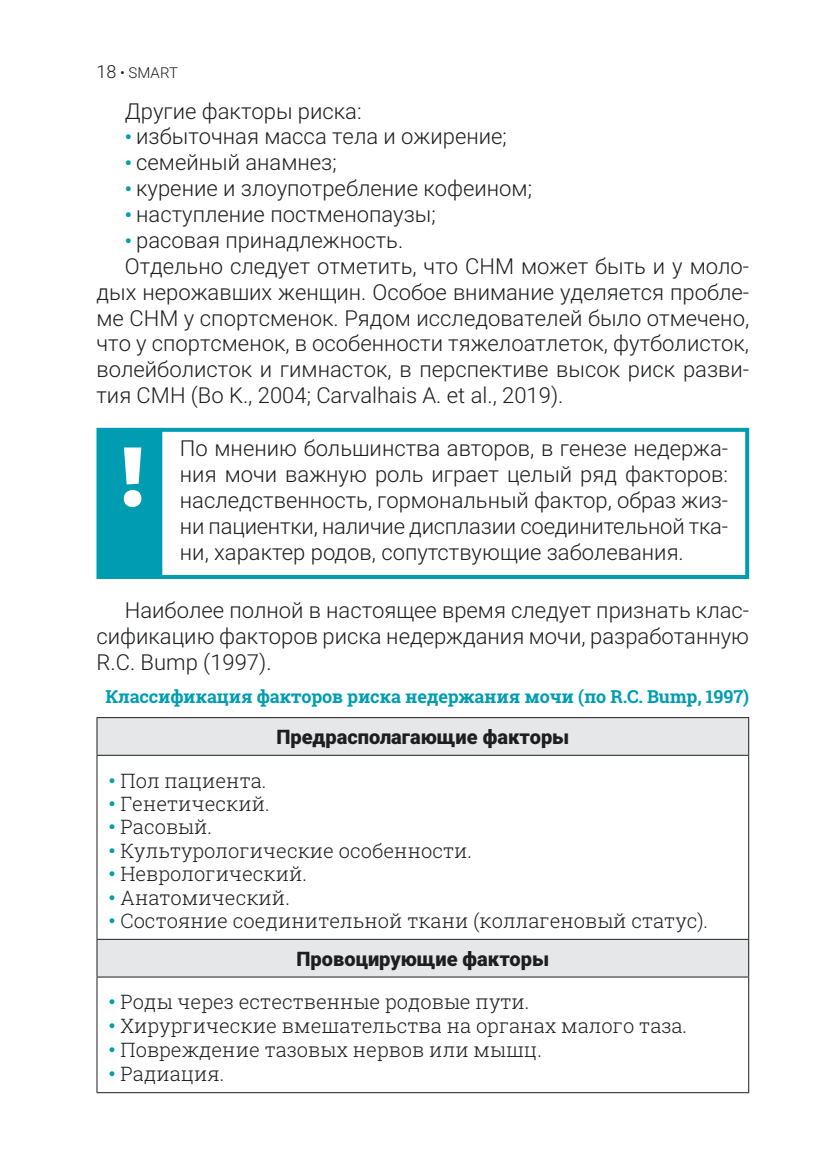
<style>
.page{position:relative;width:823px;height:1168px;background:#fff}
.page>*{position:absolute;margin:0;border:0;box-sizing:border-box;transform-origin:0 0}
.t1{font:300 22px/26px "Roboto";color:#1d1e1f;text-align:justify}
.t2{font:300 20px/37.6px "Roboto Slab";color:#1d1e1f}
.t3{font:900 20px "Roboto";color:#1d1e1f}
.t4{font:700 18px "Roboto Slab";letter-spacing:-.01em;color:#009db2}
.t5{font:300 15px "Roboto";color:#1d1e1f}
.s1{font-size:18px}
.s2{font-weight:700;font-size:20px;color:#009db2}
.s3{font-family:"Roboto";font-weight:700;color:#009db2}
.s4{font-family:"Roboto";font-weight:900}
</style>
<div class="page">
<div style="left:100px;top:432px;width:62px;height:145px;background:#009db2"></div>
<svg style="left:124px;top:447px;width:17px;height:60px"></svg>
<div style="left:96px;top:428px;width:652px;height:151px;border:4px solid #009db2"></div>
<svg style="left:97px;top:718px;width:650px;height:258px"></svg>
<hr style="left:96px;top:717px;width:652px;height:1px;background:#1d1e1f">
<hr style="left:96px;top:755px;width:652px;height:1px;background:#1d1e1f">
<hr style="left:96px;top:939px;width:652px;height:1px;background:#1d1e1f">
<hr style="left:96px;top:976px;width:652px;height:1px;background:#1d1e1f">
<hr style="left:96px;top:1092px;width:652px;height:1px;background:#1d1e1f">
<hr style="left:96px;top:718px;width:1px;height:37px;background:#1d1e1f">
<hr style="left:96px;top:756px;width:1px;height:183px;background:#1d1e1f">
<hr style="left:96px;top:940px;width:1px;height:36px;background:#1d1e1f">
<hr style="left:96px;top:977px;width:1px;height:115px;background:#1d1e1f">
<hr style="left:747px;top:718px;width:1px;height:37px;background:#1d1e1f">
<hr style="left:747px;top:756px;width:1px;height:183px;background:#1d1e1f">
<hr style="left:747px;top:940px;width:1px;height:36px;background:#1d1e1f">
<hr style="left:747px;top:977px;width:1px;height:115px;background:#1d1e1f">
<p class="t5" style="left:96px;top:67px;width:83px"><span class="s1">18</span> • SMART</p>
<p class="t1" style="left:125px;top:100px;width:238px">Другие факторы риска:</p>
<p class="t1" style="left:125px;top:125px;width:383px"><span class="s2">•</span> избыточная масса тела и ожирение;</p>
<p class="t1" style="left:125px;top:151px;width:213px"><span class="s2">•</span> семейный анамнез;</p>
<p class="t1" style="left:125px;top:178px;width:408px"><span class="s2">•</span> курение и злоупотребление кофеином;</p>
<p class="t1" style="left:125px;top:203px;width:312px"><span class="s2">•</span> наступление постменопаузы;</p>
<p class="t1" style="left:125px;top:229px;width:280px"><span class="s2">•</span> расовая принадлежность.</p>
<p class="t1" style="left:125px;top:255px;width:625px">Отдельно следует отметить, что СНМ может быть и у моло-</p>
<p class="t1" style="left:96px;top:281px;width:653px">дых нерожавших женщин. Особое внимание уделяется пробле-</p>
<p class="t1" style="left:96px;top:307px;width:653px">ме СНМ у спортсменок. Рядом исследователей было отмечено,</p>
<p class="t1" style="left:96px;top:332px;width:653px">что у спортсменок, в особенности тяжелоатлеток, футболисток,</p>
<p class="t1" style="left:96px;top:358px;width:653px">волейболисток и гимнасток, в перспективе высок риск разви-</p>
<p class="t1" style="left:96px;top:384px;width:468px">тия СМН (Bo K., 2004; Carvalhais A. et al., 2019).</p>
<p class="t1" style="left:180px;top:437px;width:549px">По мнению большинства авторов, в генезе недержа&shy;ния мочи важную роль играет целый ряд факторов: наследственность, гормональный фактор, образ жиз&shy;ни пациентки, наличие дисплазии соединительной тка&shy;ни, характер родов, сопутствующие заболевания.</p>
<p class="t1" style="left:96px;top:599px;width:653px;text-indent:28px">Наиболее полной в настоящее время следует признать клас&shy;сификацию факторов риска недерждания мочи, разработанную R.C. Bump (1997).</p>
<p class="t4" style="left:105px;top:690px;width:644px">Классификация факторов риска недержания мочи (по R.C. Bump, 1997)</p>
<p class="t3" style="left:276px;top:725px;width:294px">Предрасполагающие факторы</p>
<p class="t2" style="left:108px;top:763px;width:159px"><span class="s3">•</span> Пол пациента.</p>
<p class="t2" style="left:108px;top:787px;width:163px"><span class="s3">•</span> Генетический .</p>
<p class="t2" style="left:108px;top:810px;width:105px"><span class="s3">•</span> Расовый .</p>
<p class="t2" style="left:108px;top:833px;width:365px"><span class="s3">•</span> Культурологические особенности.</p>
<p class="t2" style="left:108px;top:857px;width:200px"><span class="s3">•</span> Неврологический .</p>
<p class="t2" style="left:108px;top:880px;width:183px"><span class="s3">•</span> Анатомический .</p>
<p class="t2" style="left:296px;top:904px;width:413px;text-indent:-188px"><span class="s3">•</span> Состояние соединительной ткани (коллагеновый статус).<br><span class="s4">Провоцирующие факторы</span></p>
<p class="t2" style="left:108px;top:985px;width:422px"><span class="s3">•</span> Роды через естественные родовые пути.</p>
<p class="t2" style="left:108px;top:1009px;width:580px"><span class="s3">•</span> Хирургические вмешательства на органах малого таза.</p>
<p class="t2" style="left:108px;top:1033px;width:435px"><span class="s3">•</span> Повреждение тазовых нервов или мышц.</p>
<p class="t2" style="left:108px;top:1057px;width:118px"><span class="s3">•</span> Радиация.</p>
</div>
